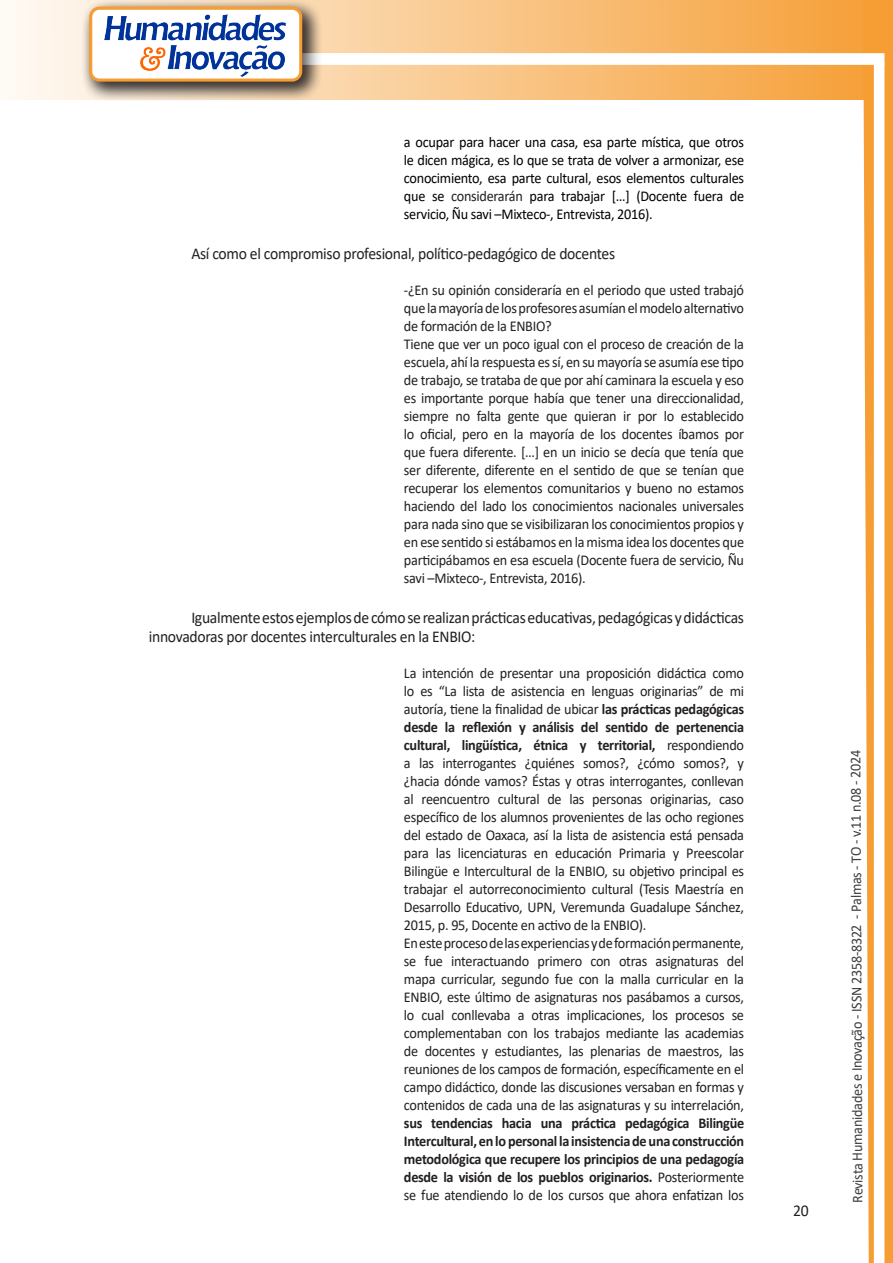
<style>
.page{position:relative;width:893px;height:1263px;background:#fff}
.page>*{position:absolute;margin:0;border:0;box-sizing:border-box;transform-origin:0 0}
.texto{font:16.5px/19.8px "Calibri";letter-spacing:-.02em;color:#231f20;scale:.95 1}
.citacao{font:15px/18px "Calibri";letter-spacing:-.02em;color:#231f20;text-align:justify;scale:.95 1}
.citacao-2{font:15px/18px "Calibri";letter-spacing:-.02em;color:#000;text-align:justify;scale:.95 1}
.t1{font:15px "Calibri";letter-spacing:-.025em;color:#3e3e3f;scale:.95 1}
.s1{color:#231f20}
.s2{font-weight:700}
</style>
<div class="page">
<svg style="left:5px;top:0;width:858px;height:100px;background:#f9c484"></svg>
<div style="left:302px;top:53px;width:582px;height:12px;background:#fff;border:2px solid #fff"></div>
<svg style="left:863px;top:0;width:30px;height:1263px"></svg>
<div style="left:81px;top:0;width:241px;height:102px;background:#231f20;opacity:.75"></div>
<div style="left:91px;top:8px;width:210px;height:72px;background:#fff;border-radius:9px"></div>
<img style="left:104px;top:14px;width:181px;height:62px">
<div style="left:89px;top:7px;width:213px;height:75px;border:3px solid #f69e34;border-radius:9px"></div>
<p class="citacao-2" style="left:404px;top:133px;width:360px">a ocupar para hacer una casa, esa parte mística, que otros le dicen mágica, es lo que se trata de volver a armonizar, ese conocimiento, esa parte cultural, esos elementos culturales que se <span class="s1">considerarán</span> para trabajar […] (Docente fuera de servicio, Ñu savi –Mixteco-, Entrevista, 2016).</p>
<p class="texto" style="left:191px;top:243px;width:448px">Así como el compromiso profesional, político-pedagógico de docentes</p>
<p class="citacao" style="left:404px;top:281px;width:359px">-¿En su opinión consideraría en el periodo que usted trabajó que la mayoría de los profesores asumían el modelo alternativo de formación de la ENBIO?</p>
<p class="citacao" style="left:404px;top:335px;width:360px">Tiene que ver un poco igual con el proceso de creación de la escuela, ahí la respuesta es sí, en su mayoría se asumía ese tipo de trabajo, se trataba de que por ahí caminara la escuela y eso es importante porque había que tener una direccionalidad, siempre no falta gente que quieran ir por lo establecido lo oficial, pero en la mayoría de los docentes íbamos por que fuera diferente. […] en un inicio se decía que tenía que ser diferente, diferente en el sentido de que se tenían que recuperar los elementos comunitarios y bueno no estamos haciendo del lado los conocimientos nacionales universales para nada sino que se visibilizaran los conocimientos propios y en ese sentido si estábamos en la misma idea los docentes que participábamos en esa escuela (Docente fuera de servicio, Ñu savi –Mixteco-, Entrevista, 2016).</p>
<p class="texto" style="left:149px;top:607px;width:628px;text-indent:43px">Igualmente estos ejemplos de cómo se realizan prácticas educativas, pedagógicas y didácticas innovadoras por docentes interculturales en la ENBIO:</p>
<p class="citacao" style="left:404px;top:664px;width:360px">La intención de presentar una proposición didáctica como lo es “La lista de asistencia en lenguas originarias” de mi autoría, tiene la finalidad de ubicar <span class="s2">las prácticas pedagógicas desde la reflexión y análisis del sentido de pertenencia cultural, lingüística, étnica y territorial,</span> respondiendo a las interrogantes ¿quiénes somos?, ¿cómo somos?, y ¿hacia dónde vamos? Éstas y otras interrogantes, conllevan al reencuentro cultural de las personas originarias, caso específico de los alumnos provenientes de las ocho regiones del estado de Oaxaca, así la lista de asistencia está pensada para las licenciaturas en educación Primaria y Preescolar Bilingüe e Intercultural de la ENBIO, su objetivo principal es trabajar el autorreconocimiento cultural (Tesis Maestría en Desarrollo Educativo, UPN, Veremunda Guadalupe Sánchez, 2015, p. 95, Docente en activo de la ENBIO).</p>
<p class="citacao" style="left:404px;top:934px;width:360px">En este proceso de las experiencias y de formación permanente, se fue interactuando primero con otras asignaturas del mapa curricular, segundo fue con la malla curricular en la ENBIO, este último de asignaturas nos pasábamos a cursos, lo cual conllevaba a otras implicaciones, los procesos se complementaban con los trabajos mediante las academias de docentes y estudiantes, las plenarias de maestros, las reuniones de los campos de formación, específicamente en el campo didáctico, donde las discusiones versaban en formas y contenidos de cada una de las asignaturas y su interrelación, <span class="s2">sus tendencias hacia una práctica pedagógica Bilingüe Intercultural, en lo personal la insistencia de una construcción metodológica que recupere los principios de una pedagogía desde la visión de los pueblos originarios.</span> Posteriormente se fue atendiendo lo de los cursos que ahora enfatizan los</p>
<p class="texto" style="left:793px;top:1200px;width:18px">20</p>
<p class="t1" style="left:846px;top:1203px;width:478px;rotate:-90deg">Revista Humanidades e Inovação - ISSN 2358-8322 - Palmas - TO - v.11 n.08 - 2024</p>
</div>
